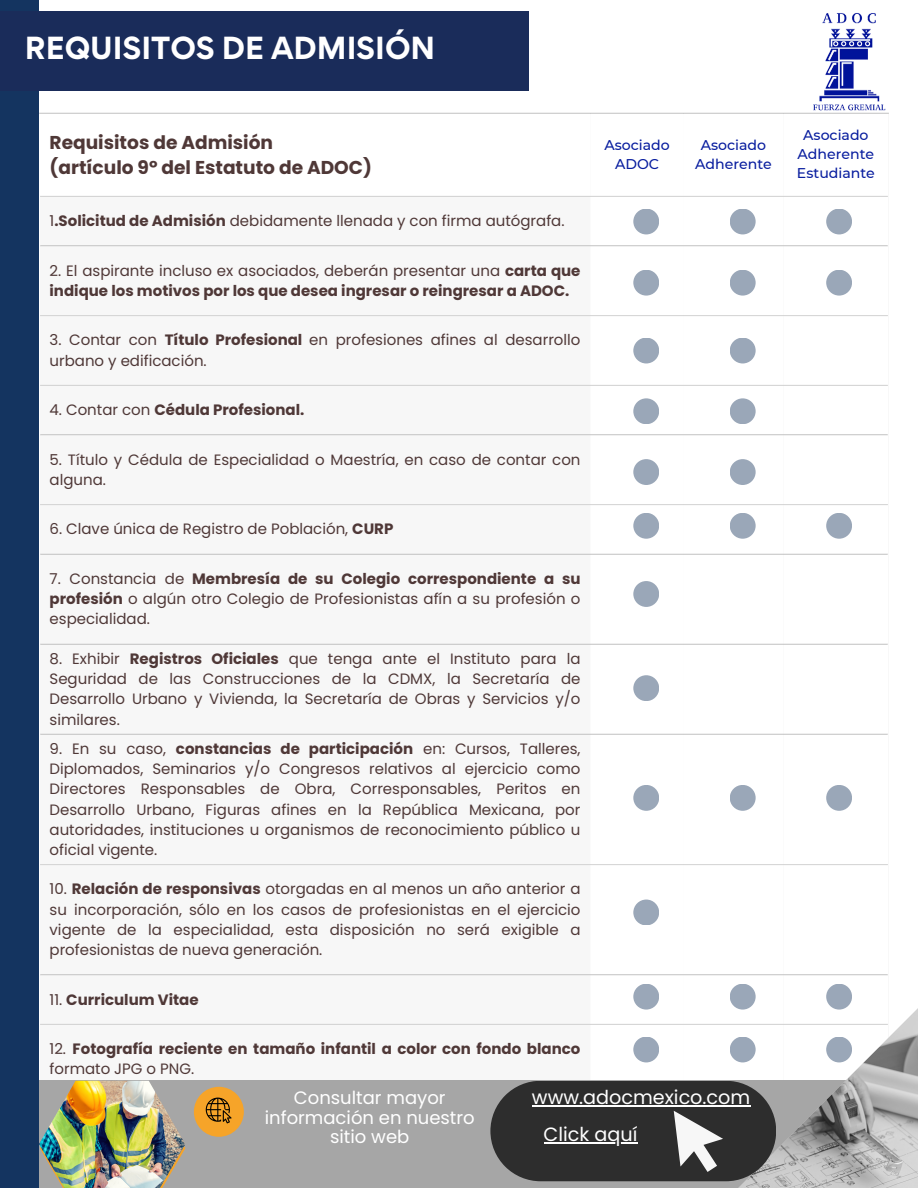
<style>
.page{position:relative;width:918px;height:1188px;background:#fff}
.page>*{position:absolute;margin:0;border:0;box-sizing:border-box;transform-origin:0 0}
.t1{font:700 28.5px "Gordita";color:#fff}
.t2{font:19.2px "Poppins";color:#fff}
.t3{font:700 18.6px "Poppins";color:#4f3837}
.t4{font:18px/19.2px "Poppins";color:#fff;text-align:center}
.t5{font:15px/20.2px "Poppins";color:#4f3837;text-align:justify}
.t6{font:700 15px/20.2px "Poppins";color:#4f3837}
.t7{font:500 14.1px/19.2px "Montserrat";color:#091e9f;text-align:center}
.s1{font-weight:700}
.s2{font-weight:400}
</style>
<div class="page">
<svg style="left:40px;top:246px;width:550px;height:835px"></svg>
<hr style="left:39px;top:113px;width:850px;height:1px;background:#d9d9d9">
<hr style="left:40px;top:196px;width:848px;height:1px;background:#d9d9d9">
<hr style="left:40px;top:245px;width:848px;height:1px;background:#d9d9d9">
<hr style="left:40px;top:315px;width:848px;height:1px;background:#d9d9d9">
<hr style="left:40px;top:385px;width:848px;height:1px;background:#d9d9d9">
<hr style="left:40px;top:434px;width:848px;height:1px;background:#d9d9d9">
<hr style="left:40px;top:504px;width:848px;height:1px;background:#d9d9d9">
<hr style="left:40px;top:554px;width:848px;height:1px;background:#d9d9d9">
<hr style="left:40px;top:644px;width:848px;height:1px;background:#d9d9d9">
<hr style="left:40px;top:734px;width:848px;height:1px;background:#d9d9d9">
<hr style="left:40px;top:864px;width:848px;height:1px;background:#d9d9d9">
<hr style="left:40px;top:974px;width:848px;height:1px;background:#d9d9d9">
<hr style="left:40px;top:1024px;width:848px;height:1px;background:#d9d9d9">
<img style="left:813px;top:12px;width:76px;height:101px">
<div style="left:0;top:1081px;width:918px;height:107px;background:#a6a6a6"></div>
<img style="left:715px;top:975px;width:203px;height:213px">
<div style="left:0;top:0;width:39px;height:1188px;background:#143460"></div>
<div style="left:0;top:12px;width:529px;height:79px;background:#1a2c5a"></div>
<img style="left:39px;top:1081px;width:146px;height:107px">
<div style="left:194px;top:1087px;width:50px;height:50px;background:#f6a429;border-radius:50%"></div>
<svg style="left:206px;top:1098px;width:26px;height:25px"></svg>
<svg style="left:490px;top:1081px;width:286px;height:100px;background:#424242"></svg>
<hr style="left:544px;top:1143px;width:94px;height:1px;background:#fff">
<hr style="left:532px;top:1106px;width:218px;height:1px;background:#fff">
<div style="left:633px;top:209px;width:26px;height:25px;background:#9aa7b8;border-radius:50%"></div>
<div style="left:730px;top:209px;width:26px;height:25px;background:#9aa7b8;border-radius:50%"></div>
<div style="left:826px;top:209px;width:26px;height:25px;background:#9aa7b8;border-radius:50%"></div>
<div style="left:633px;top:270px;width:26px;height:26px;background:#9aa7b8;border-radius:50%"></div>
<div style="left:730px;top:270px;width:26px;height:26px;background:#9aa7b8;border-radius:50%"></div>
<div style="left:826px;top:270px;width:26px;height:26px;background:#9aa7b8;border-radius:50%"></div>
<div style="left:633px;top:338px;width:26px;height:25px;background:#9aa7b8;border-radius:50%"></div>
<div style="left:730px;top:338px;width:26px;height:25px;background:#9aa7b8;border-radius:50%"></div>
<div style="left:633px;top:398px;width:26px;height:26px;background:#9aa7b8;border-radius:50%"></div>
<div style="left:730px;top:398px;width:26px;height:26px;background:#9aa7b8;border-radius:50%"></div>
<div style="left:633px;top:459px;width:26px;height:26px;background:#9aa7b8;border-radius:50%"></div>
<div style="left:730px;top:459px;width:26px;height:26px;background:#9aa7b8;border-radius:50%"></div>
<div style="left:633px;top:513px;width:26px;height:26px;background:#9aa7b8;border-radius:50%"></div>
<div style="left:730px;top:513px;width:26px;height:26px;background:#9aa7b8;border-radius:50%"></div>
<div style="left:826px;top:513px;width:26px;height:26px;background:#9aa7b8;border-radius:50%"></div>
<div style="left:633px;top:785px;width:26px;height:26px;background:#9aa7b8;border-radius:50%"></div>
<div style="left:730px;top:785px;width:26px;height:26px;background:#9aa7b8;border-radius:50%"></div>
<div style="left:826px;top:785px;width:26px;height:26px;background:#9aa7b8;border-radius:50%"></div>
<div style="left:633px;top:984px;width:26px;height:26px;background:#9aa7b8;border-radius:50%"></div>
<div style="left:730px;top:984px;width:26px;height:26px;background:#9aa7b8;border-radius:50%"></div>
<div style="left:826px;top:984px;width:26px;height:26px;background:#9aa7b8;border-radius:50%"></div>
<div style="left:633px;top:1037px;width:26px;height:25px;background:#9aa7b8;border-radius:50%"></div>
<div style="left:730px;top:1037px;width:26px;height:25px;background:#9aa7b8;border-radius:50%"></div>
<div style="left:826px;top:1037px;width:26px;height:25px;background:#9aa7b8;border-radius:50%"></div>
<div style="left:633px;top:581px;width:26px;height:26px;background:#9aa7b8;border-radius:50%"></div>
<div style="left:633px;top:675px;width:26px;height:26px;background:#9aa7b8;border-radius:50%"></div>
<div style="left:633px;top:900px;width:26px;height:25px;background:#9aa7b8;border-radius:50%"></div>
<p class="t1" style="left:25px;top:29px;width:412px">REQUISITOS DE ADMISIÓN</p>
<h1 class="t3" style="left:50px;top:129px;width:225px">Requisitos de Admisión</h1>
<p class="t3" style="left:50px;top:155px;width:324px">(artículo 9º del Estatuto de ADOC)</p>
<p class="t5" style="left:50px;top:211px;width:516px">1<span class="s1">.Solicitud de Admisión</span> debidamente llenada y con firma autógrafa.</p>
<p class="t6" style="left:50px;top:260px;width:532px"><span class="s2">2. El aspirante incluso ex asociados, deberán presentar una</span> carta que indique los motivos por los que desea ingresar o reingresar a ADOC.</p>
<p class="t5" style="left:50px;top:330px;width:532px">3. Contar con <span class="s1">Título Profesional</span> en profesiones afines al desarrollo urbano y edificación.</p>
<p class="t6" style="left:50px;top:400px;width:256px"><span class="s2">4. Contar con</span> Cédula Profesional.</p>
<p class="t5" style="left:50px;top:449px;width:532px">5. Título y Cédula de Especialidad o Maestría, en caso de contar con alguna.</p>
<p class="t5" style="left:50px;top:519px;width:345px">6. Clave única de Registro de Población, <span class="s1">CURP</span></p>
<p class="t5" style="left:50px;top:569px;width:532px">7. Constancia de <span class="s1">Membresía de su Colegio correspondiente a su profesión</span> o algún otro Colegio de Profesionistas afín a su profesión o especialidad.</p>
<p class="t5" style="left:50px;top:648px;width:532px">8. Exhibir <span class="s1">Registros Oficiales</span> que tenga ante el Instituto para la Seguridad de las Construcciones de la CDMX, la Secretaría de Desarrollo Urbano y Vivienda, la Secretaría de Obras y Servicios y/o similares.</p>
<p class="t5" style="left:50px;top:738px;width:532px">9. En su caso, <span class="s1">constancias de participación</span> en: Cursos, Talleres, Diplomados, Seminarios y/o Congresos relativos al ejercicio como Directores Responsables de Obra, Corresponsables, Peritos en Desarrollo Urbano, Figuras afines en la República Mexicana, por autoridades, instituciones u organismos de reconocimiento público u oficial vigente.</p>
<p class="t5" style="left:50px;top:879px;width:532px">10. <span class="s1">Relación de responsivas</span> otorgadas en al menos un año anterior a su incorporación, sólo en los casos de profesionistas en el ejercicio vigente de la especialidad, esta disposición no será exigible a profesionistas de nueva generación.</p>
<p class="t6" style="left:50px;top:989px;width:151px"><span class="s2">11.</span> Curriculum Vitae</p>
<p class="t6" style="left:50px;top:1039px;width:532px"><span class="s2">12.</span> Fotografía reciente en tamaño infantil a color con fondo blanco <span class="s2">formato JPG o PNG.</span></p>
<p class="t7" style="left:604px;top:135px;width:67px">Asociado</p>
<p class="t7" style="left:615px;top:154px;width:46px">ADOC</p>
<p class="t7" style="left:701px;top:135px;width:67px">Asociado</p>
<p class="t7" style="left:695px;top:154px;width:78px">Adherente</p>
<p class="t4" style="left:265px;top:1089px;width:211px">Consultar mayor información en nuestro sitio web</p>
<p class="t2" style="left:532px;top:1084px;width:220px">www.adocmexico.com</p>
<p class="t2" style="left:544px;top:1121px;width:95px">Click aquí</p>
<p class="t7" style="left:797px;top:125px;width:79px">Asociado<br>Adherente<br>Estudiante</p>
</div>
